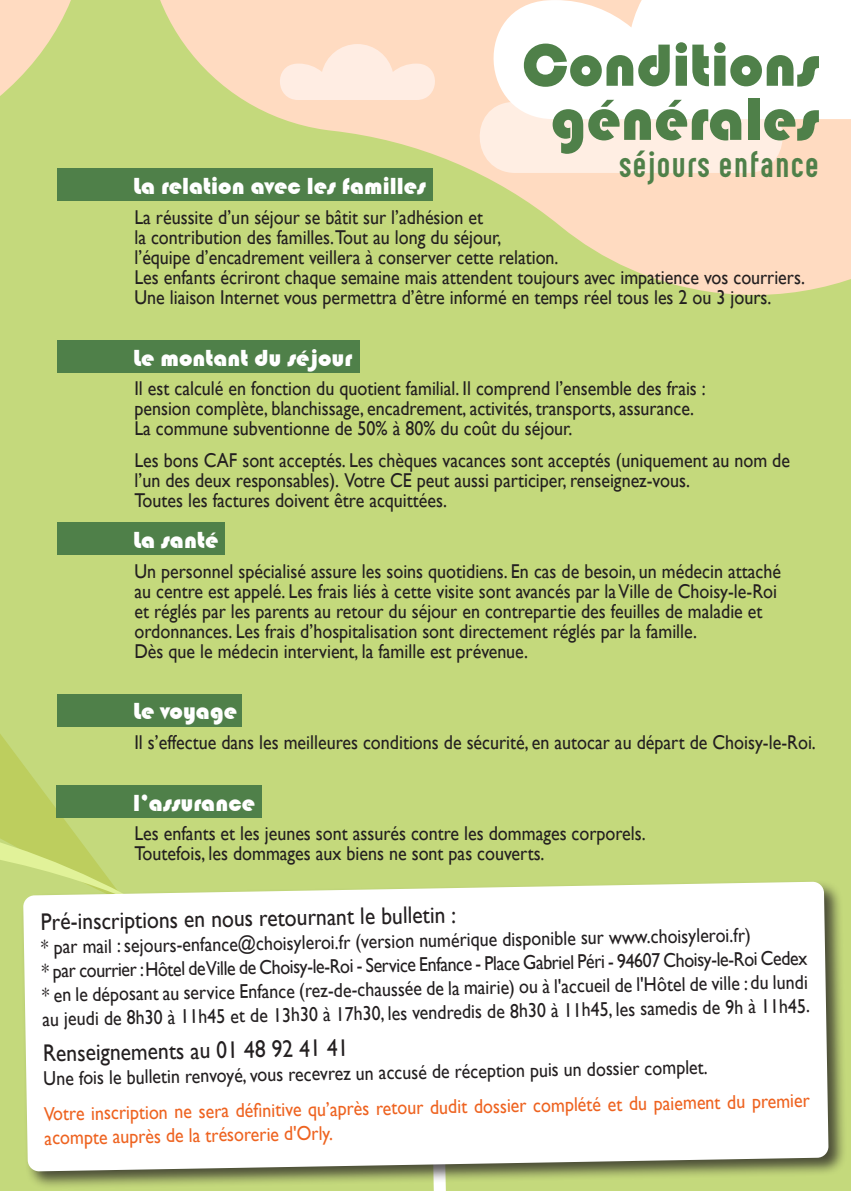
<style>
.page{position:relative;width:851px;height:1191px;background:#fff}
.page>*{position:absolute;margin:0;border:0;box-sizing:border-box;transform-origin:0 0}
.t1{font:61.8px/54px "Bauhaus 93";color:#4f8049;text-align:center}
.t2{font:700 37.8px "Neubau";color:#4f8049}
.t3{font:24px "Gill Sans";color:#231f20;scale:.9 1}
.t4{font:24px "Bauhaus 93";color:#fff}
.t5{font:20px/20px "Gill Sans";color:#231f20;scale:.9 1}
.t6{font:20px/24px "Gill Sans";color:#ee6320;scale:.9 1}
</style>
<div class="page">
<div style="left:0;top:0;width:850px;height:1191px;background:#c4d97c"></div>
<svg style="left:0;top:0;width:71px;height:96px"></svg>
<svg style="left:139px;top:0;width:711px;height:295px"></svg>
<svg style="left:466px;top:64px;width:329px;height:109px;background:#feebde"></svg>
<svg style="left:0;top:726px;width:153px;height:153px"></svg>
<svg style="left:0;top:832px;width:46px;height:47px"></svg>
<svg style="left:472px;top:0;width:378px;height:119px;background:#fffbf8"></svg>
<svg style="left:273px;top:44px;width:168px;height:56px;background:#ffe6d7"></svg>
<div style="left:57px;top:169px;width:375px;height:32px;background:#4f8049"></div>
<div style="left:57px;top:340px;width:302px;height:32px;background:#4f8049"></div>
<div style="left:57px;top:522px;width:168px;height:32px;background:#4f8049"></div>
<div style="left:57px;top:694px;width:185px;height:32px;background:#4f8049"></div>
<div style="left:57px;top:786px;width:205px;height:32px;background:#4f8049"></div>
<svg style="left:433px;top:1189px;width:13px;height:2px"></svg>
<div style="left:21px;top:879px;width:826px;height:310px;background:#231f20;opacity:.75"></div>
<div style="left:23px;top:881px;width:805px;height:290px;background:#fff"></div>
<p class="t1" style="left:522px;top:39px;width:298px">Conditions générales</p>
<p class="t2" style="left:618px;top:142px;width:202px">séjours enfance</p>
<p class="t4" style="left:133px;top:172px;width:294px">La relation avec les familles</p>
<p class="t5" style="left:134px;top:208px;width:389px">La réussite d’un séjour se bâtit sur l’adhésion et</p>
<p class="t5" style="left:134px;top:228px;width:746px">la contribution des familles.Tout au long du séjour,<br>l’équipe d’encadrement veillera à conserver cette relation.<br>Les enfants écriront chaque semaine mais attendent toujours avec impatience vos courriers.<br>Une liaison Internet vous permettra d’être informé en temps réel tous les 2 ou 3 jours.</p>
<p class="t4" style="left:133px;top:344px;width:221px">Le montant du séjour</p>
<p class="t5" style="left:134px;top:379px;width:636px">Il est calculé en fonction du quotient familial. Il comprend l’ensemble des frais : pension complète, blanchissage, encadrement, activités, transports, assurance.</p>
<p class="t5" style="left:134px;top:419px;width:488px">La commune subventionne de 50% à 80% du coût du séjour.</p>
<p class="t5" style="left:134px;top:450px;width:729px">Les bons CAF sont acceptés. Les chèques vacances sont acceptés (uniquement au nom de l’un des deux responsables). Votre CE peut aussi participer, renseignez-vous.<br>Toutes les factures doivent être acquittées.</p>
<p class="t4" style="left:133px;top:526px;width:87px">La santé</p>
<p class="t5" style="left:134px;top:561px;width:719px">Un personnel spécialisé assure les soins quotidiens. En cas de besoin, un médecin attaché au centre est appelé. Les frais liés à cette visite sont avancés par la Ville de Choisy-le-Roi et réglés par les parents au retour du séjour en contrepartie des feuilles de maladie et ordonnances. Les frais d’hospitalisation sont directement réglés par la famille.</p>
<p class="t5" style="left:134px;top:641px;width:439px">Dès que le médecin intervient, la famille est prévenue.</p>
<p class="t4" style="left:133px;top:698px;width:106px">Le voyage</p>
<p class="t5" style="left:134px;top:733px;width:758px">Il s’effectue dans les meilleures conditions de sécurité, en autocar au départ de Choisy-le-Roi.</p>
<p class="t4" style="left:133px;top:789px;width:124px">l’assurance</p>
<p class="t5" style="left:134px;top:823px;width:569px">Les enfants et les jeunes sont assurés contre les dommages corporels.</p>
<p class="t5" style="left:134px;top:843px;width:457px">Toutefois, les dommages aux biens ne sont pas couverts.</p>
<p class="t3" style="left:40px;top:907px;width:463px;rotate:-1deg">Pré-inscriptions en nous retournant le bulletin :</p>
<p class="t5" style="left:41px;top:937px;width:790px;rotate:-1deg">* par mail : sejours-enfance@choisyleroi.fr (version numérique disponible sur www.choisyleroi.fr)</p>
<p class="t5" style="left:41px;top:961px;width:852px;rotate:-1deg">* par courrier : Hôtel de Ville de Choisy-le-Roi - Service Enfance - Place Gabriel Péri - 94607 Choisy-le-Roi Cedex</p>
<p class="t5" style="left:42px;top:983px;width:854px;line-height:24px;rotate:-1deg">* en le déposant au service Enfance (rez-de-chaussée de la mairie) ou à l'accueil de l'Hôtel de ville : du lundi au jeudi de 8h30 à 11h45 et de 13h30 à 17h30, les vendredis de 8h30 à 11h45, les samedis de 9h à 11h45.</p>
<p class="t3" style="left:43px;top:1039px;width:341px;rotate:-1deg">Renseignements au 01 48 92 41 41</p>
<p class="t5" style="left:43px;top:1068px;width:739px;rotate:-1deg">Une fois le bulletin renvoyé, vous recevrez un accusé de réception puis un dossier complet.</p>
<p class="t6" style="left:44px;top:1102px;width:852px;rotate:-1deg">Votre inscription ne sera défi nitive qu’après retour dudit dossier complété et du paiement du premier acompte auprès de la trésorerie d'Orly.</p>
</div>
